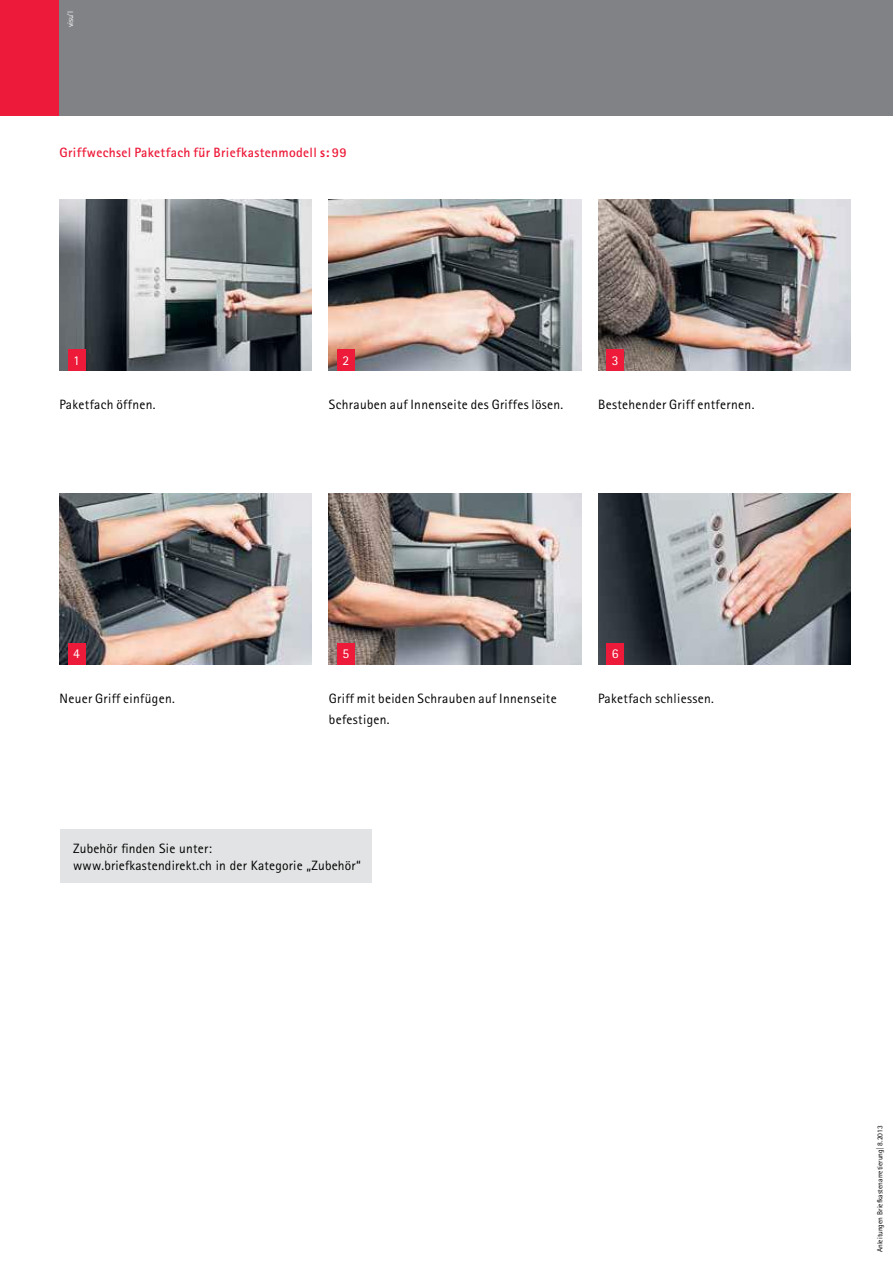
<style>
.page{position:relative;width:893px;height:1263px;background:#fff}
.page>*{position:absolute;margin:0;border:0;box-sizing:border-box;transform-origin:0 0}
.t1{font:13.5px/21px "Rotis Sans Serif Std";letter-spacing:.025em;color:#000}
.t2{font:700 13.5px "Rotis Sans Serif Std";letter-spacing:.025em;color:#ed1a39}
.t3{font:13.5px "Rotis Sans Serif Std";color:#fff}
.t4{font:8.25px "Rotis Sans Serif Std";color:#fff}
.t5{font:7.5px "Rotis Sans Serif Std";color:#000}
.s1{font-weight:800}
</style>
<div class="page">
<div style="left:0;top:0;width:893px;height:115px;background:#808285"></div>
<div style="left:0;top:0;width:58px;height:115px;background:#ed1a39"></div>
<img style="left:60px;top:199px;width:252px;height:171px">
<img style="left:329px;top:199px;width:252px;height:171px">
<img style="left:598px;top:199px;width:252px;height:172px">
<img style="left:60px;top:493px;width:252px;height:171px">
<img style="left:329px;top:493px;width:252px;height:171px">
<img style="left:598px;top:493px;width:252px;height:171px">
<div style="left:68px;top:349px;width:17px;height:21px;background:#ed1a39"></div>
<div style="left:68px;top:643px;width:17px;height:21px;background:#ed1a39"></div>
<div style="left:337px;top:349px;width:17px;height:21px;background:#ed1a39"></div>
<div style="left:607px;top:350px;width:17px;height:21px;background:#ed1a39"></div>
<div style="left:337px;top:643px;width:17px;height:21px;background:#ed1a39"></div>
<div style="left:607px;top:643px;width:17px;height:21px;background:#ed1a39"></div>
<div style="left:60px;top:829px;width:311px;height:53px;background:#e2e3e4"></div>
<p class="t4" style="left:65px;top:27px;width:18px;rotate:-90deg">visu’l</p>
<p class="t2" style="left:60px;top:144px;width:289px">Griffwechsel Paketfach für Briefkastenmodell <span class="s1">s:</span> 99</p>
<p class="t3" style="left:73px;top:352px;width:8px">1</p>
<p class="t3" style="left:342px;top:352px;width:8px">2</p>
<p class="t3" style="left:612px;top:352px;width:8px">3</p>
<p class="t1" style="left:60px;top:394px;width:98px">Paketfach öffnen.</p>
<p class="t1" style="left:329px;top:394px;width:236px">Schrauben auf Innenseite des Griffes lösen.</p>
<p class="t1" style="left:598px;top:394px;width:158px">Bestehender Griff entfernen.</p>
<p class="t3" style="left:73px;top:646px;width:8px">4</p>
<p class="t3" style="left:342px;top:646px;width:8px">5</p>
<p class="t3" style="left:612px;top:646px;width:8px">6</p>
<p class="t1" style="left:60px;top:688px;width:117px">Neuer Griff einfügen.</p>
<p class="t1" style="left:329px;top:688px;width:229px">Griff mit beiden Schrauben auf Innenseite befestigen.</p>
<p class="t1" style="left:598px;top:688px;width:117px">Paketfach schliessen.</p>
<p class="t1" style="left:73px;top:840px;width:289px;line-height:16.2px">Zubehör finden Sie unter:<br>www.briefkastendirekt.ch in der Kategorie „Zubehör“</p>
<p class="t5" style="left:875px;top:1252px;width:128px;rotate:-90deg">Anleitungen Briefkastenarretierung| 8.2013</p>
</div>
